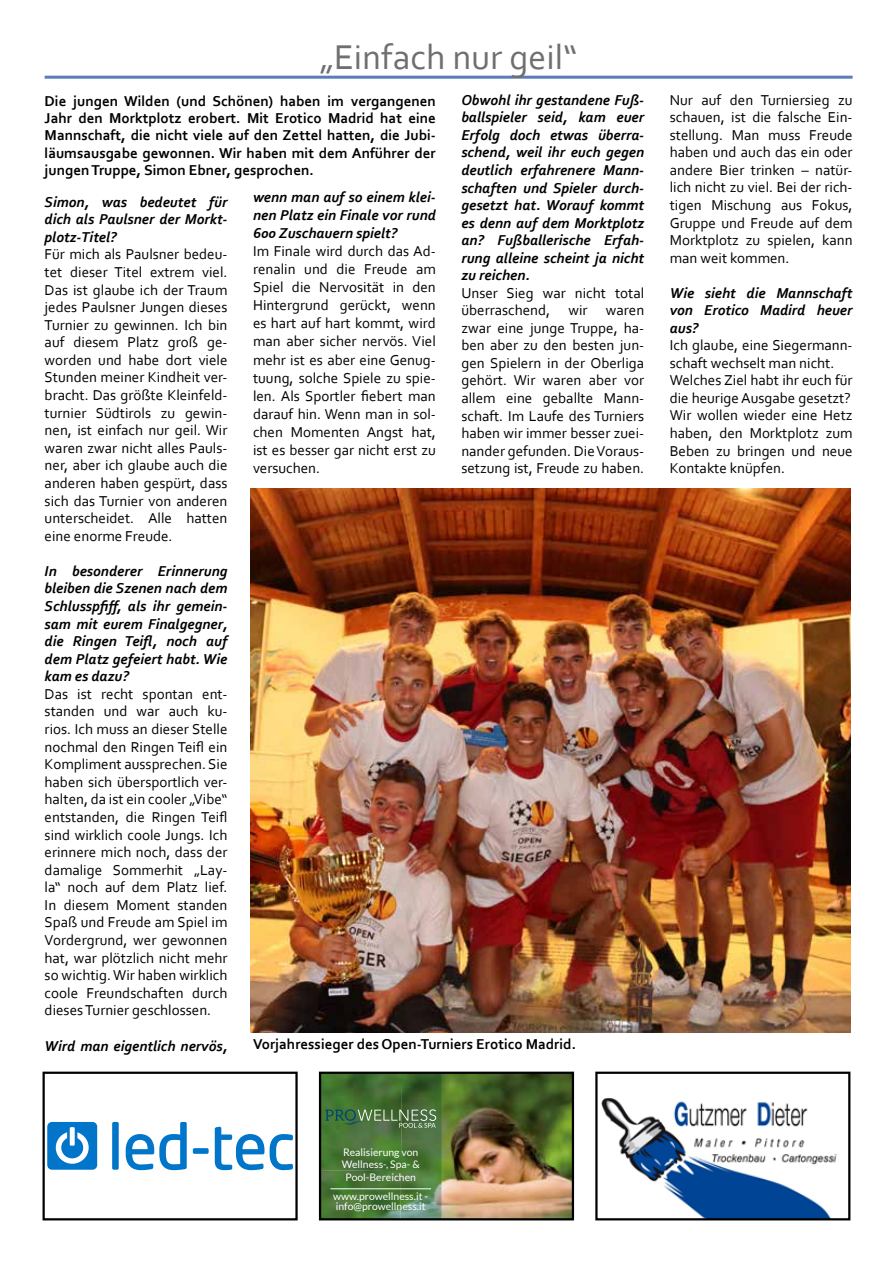
<style>
.page{position:relative;width:893px;height:1263px;background:#fff}
.page>*{position:absolute;margin:0;border:0;box-sizing:border-box;transform-origin:0 0}
.t1{font:36px "Corbel";color:#706f6f}
.t2{font:15px/17.5px "Corbel";color:#000;text-align:justify}
.t3{font:italic 700 15px/17.5px "Corbel";color:#000;text-align:justify}
.t4{font:700 15px/17.2px "Corbel";color:#000;text-align:justify}
.t5{font:10.35px/12.5px "Lato";color:#fff;text-align:center}
</style>
<div class="page">
<img style="left:602px;top:1097px;width:235px;height:120px">
<div style="left:595px;top:1071px;width:255px;height:149px;border:2px solid #000"></div>
<div style="left:47px;top:1122px;width:50px;height:48px;background:#0075c9;border-radius:5px"></div>
<div style="left:112px;top:1122px;width:7px;height:48px;background:#0075c9;border-radius:2px"></div>
<svg style="left:126px;top:1122px;width:61px;height:48px"></svg>
<div style="left:193px;top:1148px;width:16px;height:6px;background:#0075c9;border-radius:2px"></div>
<svg style="left:215px;top:1127px;width:49px;height:43px"></svg>
<svg style="left:270px;top:1134px;width:23px;height:36px"></svg>
<div style="left:70px;top:1127px;width:5px;height:19px;background:#fff"></div>
<svg style="left:56px;top:1132px;width:33px;height:32px"></svg>
<div style="left:43px;top:1071px;width:255px;height:149px;border:2px solid #000"></div>
<img style="left:402px;top:1074px;width:169px;height:143px">
<img style="left:322px;top:1074px;width:80px;height:143px">
<hr style="left:330px;top:1188px;width:101px;height:1px;background:#fff">
<svg style="left:325px;top:1109px;width:111px;height:19px;background:#597e55"></svg>
<div style="left:319px;top:1071px;width:255px;height:149px;border:2px solid #000"></div>
<hr style="left:45px;top:76px;width:808px;height:3px;background:#5b7bbc">
<img style="left:251px;top:489px;width:599px;height:543px">
<h1 class="t1" style="left:320px;top:35px;width:259px">„Einfach nur geil“</h1>
<p class="t4" style="left:45px;top:92px;width:393px">Die jungen Wilden (und Schönen) haben im vergangenen Jahr den Morktplotz erobert. Mit Erotico Madrid hat eine Mannschaft, die nicht viele auf den Zettel hatten, die Jubi&shy;läumsausgabe gewonnen. Wir haben mit dem Anführer der jungen Truppe, Simon Ebner, gesprochen.</p>
<p class="t3" style="left:45px;top:192px;width:184px">Simon, was bedeutet für dich als Paulsner der Morkt&shy;plotz-Titel?</p>
<p class="t2" style="left:45px;top:245px;width:184px">Für mich als Paulsner bedeu&shy;tet dieser Titel extrem viel.<br>Das ist glaube ich der Traum jedes Paulsner Jungen dieses Turnier zu gewinnen. Ich bin auf diesem Platz groß ge&shy;worden und habe dort viele Stunden meiner Kindheit ver&shy;bracht. Das größte Kleinfeld&shy;turnier Südtirols zu gewin&shy;nen, ist einfach nur geil. Wir waren zwar nicht alles Pauls&shy;ner, aber ich glaube auch die anderen haben gespürt, dass sich das Turnier von anderen unterscheidet. Alle hatten eine enorme Freude.</p>
<p class="t3" style="left:45px;top:562px;width:184px">In besonderer Erinnerung bleiben die Szenen nach dem Schlusspfiff, als ihr gemein&shy;sam mit eurem Finalgegner, die Ringen Teifl, noch auf dem Platz gefeiert habt. Wie kam es dazu?</p>
<p class="t2" style="left:45px;top:685px;width:184px">Das ist recht spontan ent&shy;standen und war auch ku&shy;rios. Ich muss an dieser Stelle nochmal den Ringen Teifl ein Kompliment aussprechen. Sie haben sich übersportlich ver&shy;halten, da ist ein cooler „Vibe“ entstanden, die Ringen Teifl sind wirklich coole Jungs. Ich erinnere mich noch, dass der damalige Sommerhit „Lay&shy;la“ noch auf dem Platz lief.<br>In diesem Moment standen Spaß und Freude am Spiel im Vordergrund, wer gewonnen hat, war plötzlich nicht mehr so wichtig. Wir haben wirklich coole Freundschaften durch dieses Turnier geschlossen.</p>
<p class="t3" style="left:45px;top:1036px;width:184px">Wird man eigentlich nervös,</p>
<p class="t3" style="left:461px;top:91px;width:184px">Obwohl ihr gestandene Fuß&shy;ballspieler seid, kam euer Erfolg doch etwas überra&shy;schend, weil ihr euch gegen deutlich erfahrenere Mann&shy;schaften und Spieler durch&shy;gesetzt hat. Worauf kommt es denn auf dem Morktplotz an? Fußballerische Erfah&shy;rung alleine scheint ja nicht zu reichen.</p>
<p class="t2" style="left:461px;top:284px;width:184px">Unser Sieg war nicht total überraschend, wir waren zwar eine junge Truppe, ha&shy;ben aber zu den besten jun&shy;gen Spielern in der Oberliga gehört. Wir waren aber vor allem eine geballte Mann&shy;schaft. Im Laufe des Turniers haben wir immer besser zuei&shy;nander gefunden. Die Voraus&shy;setzung ist, Freude zu haben.</p>
<p class="t3" style="left:253px;top:187px;width:184px;line-height:18.1px">wenn man auf so einem klei&shy;nen Platz ein Finale vor rund 600 Zuschauern spielt?</p>
<p class="t2" style="left:253px;top:241px;width:184px;line-height:18.1px">Im Finale wird durch das Ad&shy;renalin und die Freude am Spiel die Nervosität in den Hintergrund gerückt, wenn es hart auf hart kommt, wird man aber sicher nervös. Viel mehr ist es aber eine Genug&shy;tuung, solche Spiele zu spie&shy;len. Als Sportler fiebert man darauf hin. Wenn man in sol&shy;chen Momenten Angst hat, ist es besser gar nicht erst zu versuchen.</p>
<p class="t4" style="left:253px;top:1035px;width:325px">Vorjahressieger des Open-Turniers Erotico Madrid.</p>
<p class="t2" style="left:670px;top:91px;width:184px">Nur auf den Turniersieg zu schauen, ist die falsche Ein&shy;stellung. Man muss Freude haben und auch das ein oder andere Bier trinken – natür&shy;lich nicht zu viel. Bei der rich&shy;tigen Mischung aus Fokus, Gruppe und Freude auf dem Morktplotz zu spielen, kann man weit kommen.</p>
<p class="t3" style="left:670px;top:284px;width:184px">Wie sieht die Mannschaft von Erotico Madird heuer aus?</p>
<p class="t2" style="left:670px;top:336px;width:184px;text-align:left">Ich glaube, eine Siegermann&shy;schaft wechselt man nicht.<br>Welches Ziel habt ihr euch für die heurige Ausgabe gesetzt?<br>Wir wollen wieder eine Hetz haben, den Morktplotz zum<br>Beben zu bringen und neue<br>Kontakte knüpfen.</p>
<p class="t5" style="left:342px;top:1146px;width:80px">Realisierung von<br>Wellness-, Spa- &amp;<br>Pool- Bereichen</p>
<p class="t5" style="left:333px;top:1191px;width:96px;line-height:10.4px;text-align:left">www.prowellness.it - info@prowellness.it</p>
</div>
